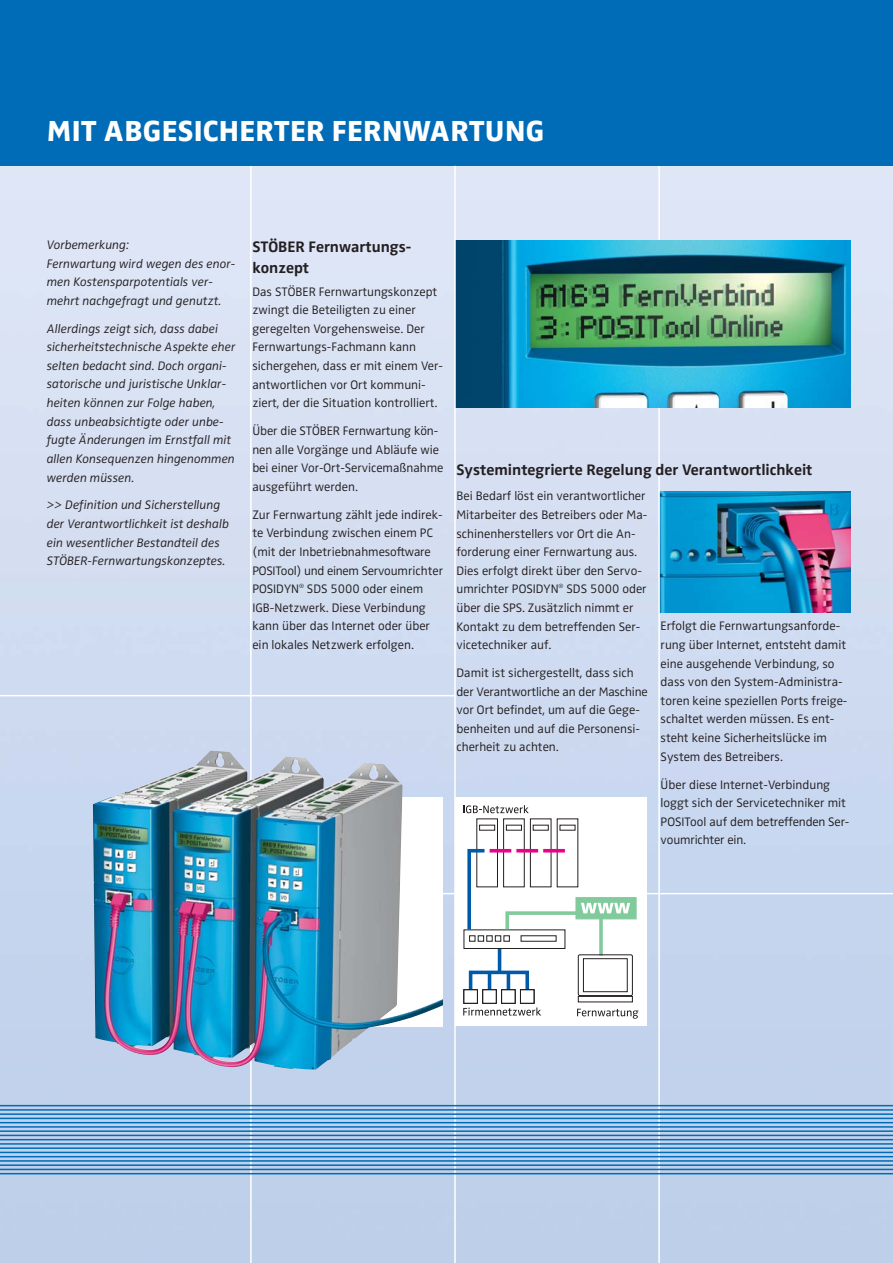
<style>
.page{position:relative;width:893px;height:1263px;background:#fff}
.page>*{position:absolute;margin:0;border:0;box-sizing:border-box;transform-origin:0 0}
.t1{font:800 30px "Zwo";letter-spacing:.01em;color:#fff}
.t2{font:700 15.75px/21.5px "Zwo";color:#231f20}
.t3{font:300 12.75px/18.6px "Zwo";color:#231f20}
.t4{font:italic 300 12.75px/18.6px "Zwo";color:#231f20}
</style>
<div class="page">
<img style="left:0;top:166px;width:893px;height:1097px">
<hr style="left:250px;top:166px;width:2px;height:1097px;background:#fff">
<img style="left:660px;top:491px;width:190px;height:121px">
<hr style="left:658px;top:166px;width:2px;height:1097px;background:#fff">
<img style="left:456px;top:240px;width:394px;height:167px">
<div style="left:0;top:0;width:893px;height:166px;background:#006cb7"></div>
<hr style="left:251px;top:893px;width:642px;height:1px;background:#fff">
<hr style="left:0;top:695px;width:455px;height:1px;background:#fff">
<hr style="left:454px;top:166px;width:2px;height:1097px;background:#fff">
<hr style="left:0;top:1105px;width:893px;height:1px;background:#006cb7">
<hr style="left:0;top:1109px;width:893px;height:2px;background:#006cb7">
<hr style="left:0;top:1113px;width:893px;height:2px;background:#006cb7">
<hr style="left:0;top:1118px;width:893px;height:1px;background:#006cb7">
<hr style="left:0;top:1122px;width:893px;height:1px;background:#006cb7">
<hr style="left:0;top:1126px;width:893px;height:2px;background:#006cb7">
<hr style="left:0;top:1130px;width:893px;height:2px;background:#006cb7">
<hr style="left:0;top:1135px;width:893px;height:1px;background:#006cb7">
<hr style="left:0;top:1139px;width:893px;height:1px;background:#006cb7">
<hr style="left:0;top:1143px;width:893px;height:2px;background:#006cb7">
<hr style="left:0;top:1147px;width:893px;height:2px;background:#006cb7">
<hr style="left:0;top:1152px;width:893px;height:1px;background:#006cb7">
<hr style="left:0;top:1156px;width:893px;height:1px;background:#006cb7">
<hr style="left:0;top:1160px;width:893px;height:2px;background:#006cb7">
<hr style="left:0;top:1164px;width:893px;height:2px;background:#006cb7">
<hr style="left:0;top:1169px;width:893px;height:1px;background:#006cb7">
<hr style="left:0;top:1173px;width:893px;height:1px;background:#006cb7">
<div style="left:455px;top:797px;width:191px;height:229px;background:#fff"></div>
<hr style="left:488px;top:972px;width:3px;height:24px;background:#005aaa">
<hr style="left:507px;top:972px;width:3px;height:24px;background:#005aaa">
<hr style="left:498px;top:948px;width:3px;height:24px;background:#005aaa">
<div style="left:483px;top:990px;width:13px;height:13px;background:#fff"></div>
<div style="left:482px;top:989px;width:15px;height:15px;border:1px solid #231f20"></div>
<div style="left:502px;top:990px;width:13px;height:13px;background:#fff"></div>
<div style="left:501px;top:989px;width:15px;height:15px;border:1px solid #231f20"></div>
<div style="left:469px;top:970px;width:60px;height:28px;border:4px solid #005aaa"></div>
<div style="left:464px;top:990px;width:13px;height:13px;background:#fff"></div>
<div style="left:463px;top:989px;width:15px;height:15px;border:1px solid #231f20"></div>
<div style="left:520px;top:990px;width:14px;height:13px;background:#fff"></div>
<div style="left:520px;top:989px;width:14px;height:15px;border:1px solid #231f20"></div>
<svg style="left:463px;top:1007px;width:78px;height:9px"></svg>
<div style="left:463px;top:929px;width:102px;height:20px;border:1px solid #231f20"></div>
<div style="left:469px;top:935px;width:6px;height:7px;border:1px solid #231f20"></div>
<div style="left:478px;top:935px;width:6px;height:7px;border:1px solid #231f20"></div>
<div style="left:486px;top:935px;width:7px;height:7px;border:1px solid #231f20"></div>
<div style="left:495px;top:935px;width:6px;height:7px;border:1px solid #231f20"></div>
<svg style="left:577px;top:1009px;width:61px;height:10px"></svg>
<div style="left:575px;top:897px;width:62px;height:22px;background:#81ca9c;border:1px solid #81ca9c"></div>
<svg style="left:504px;top:903px;width:126px;height:56px"></svg>
<div style="left:578px;top:954px;width:55px;height:42px;border:1px solid #231f20;border-radius:2px"></div>
<div style="left:578px;top:996px;width:55px;height:6px;border:1px solid #231f20"></div>
<div style="left:583px;top:958px;width:45px;height:34px;background:#fff;border:1px solid #231f20"></div>
<div style="left:476px;top:818px;width:22px;height:69px;border:1px solid #231f20"></div>
<div style="left:503px;top:818px;width:22px;height:69px;border:1px solid #231f20"></div>
<div style="left:530px;top:818px;width:21px;height:69px;border:1px solid #231f20"></div>
<hr style="left:490px;top:849px;width:21px;height:3px;background:#ec008c">
<hr style="left:516px;top:849px;width:22px;height:3px;background:#ec008c">
<hr style="left:543px;top:849px;width:22px;height:3px;background:#ec008c">
<svg style="left:466px;top:847px;width:22px;height:84px"></svg>
<svg style="left:463px;top:805px;width:66px;height:8px"></svg>
<img style="left:93px;top:751px;width:349px;height:319px">
<h1 class="t1" style="left:47px;top:120px;width:499px">MIT ABGESICHERTER FERNWARTUNG</h1>
<p class="t4" style="left:47px;top:237px;width:190px">Vorbemerkung:<br>Fernwartung wird wegen des enor&shy;men Kostensparpotentials ver&shy;mehrt nachgefragt und genutzt.</p>
<p class="t4" style="left:47px;top:320px;width:190px">Allerdings zeigt sich, dass dabei sicherheitstechnische Aspekte eher selten bedacht sind. Doch organi&shy;satorische und juristische Unklar&shy;heiten können zur Folge haben, dass unbeabsichtigte oder unbe&shy;fugte Änderungen im Ernstfall mit allen Konsequenzen hingenommen werden müssen.</p>
<p class="t4" style="left:47px;top:497px;width:184px">&gt;&gt; Definition und Sicherstellung der Verantwortlichkeit ist deshalb ein wesentlicher Bestandteil des STÖBER-Fernwartungskonzeptes.</p>
<p class="t2" style="left:252px;top:237px;width:160px">STÖBER Fernwartungs&shy;konzept</p>
<p class="t3" style="left:252px;top:283px;width:192px">Das STÖBER Fernwartungskonzept zwingt die Beteiligten zu einer geregelten Vorgehensweise. Der Fern wartungs-Fachmann kann sichergehen, dass er mit einem Ver&shy;antwortlichen vor Ort kommuni&shy;ziert, der die Situation kontrolliert.</p>
<p class="t3" style="left:252px;top:423px;width:193px">Über die STÖBER Fernwartung kön&shy;nen alle Vorgänge und Abläufe wie bei einer Vor-Ort-Servicemaßnahme ausgeführt werden.</p>
<p class="t3" style="left:252px;top:506px;width:192px">Zur Fernwartung zählt jede indirek - te Verbindung zwischen einem PC (mit der Inbetriebnahmesoftware POSITool) und einem Servoumrichter POSIDYN<sup>®</sup> SDS 5000 oder einem IGB-Netzwerk. Diese Verbindung kann über das Internet oder über ein lokales Netzwerk erfolgen.</p>
<p class="t2" style="left:456px;top:461px;width:357px">Systemintegrierte Regelung der Verantwortlichkeit</p>
<p class="t3" style="left:456px;top:488px;width:192px">Bei Bedarf löst ein verantwortlicher Mitarbeiter des Betreibers oder Ma&shy;schinenherstellers vor Ort die An&shy;forderung einer Fernwartung aus.<br>Dies erfolgt direkt über den Servo - umrichter POSIDYN<sup>®</sup> SDS 5000 oder über die SPS. Zusätzlich nimmt er Kontakt zu dem betreffenden Ser&shy;vicetechniker auf.</p>
<p class="t3" style="left:456px;top:665px;width:193px">Damit ist sichergestellt, dass sich der Verantwortliche an der Maschine vor Ort befindet, um auf die Gege&shy;benheiten und auf die Personensi&shy;cherheit zu achten.</p>
<p class="t3" style="left:661px;top:618px;width:188px">Erfolgt die Fernwartungsanforde&shy;rung über Internet, entsteht damit eine ausgehende Verbindung, so dass von den System-Administra&shy;toren keine speziellen Ports freige&shy;schaltet werden müssen. Es ent&shy;steht keine Sicherheitslücke im<br>System des Betreibers.</p>
<p class="t3" style="left:661px;top:776px;width:190px">Über diese Internet-Verbindung loggt sich der Servicetechniker mit<br>POSITool auf dem betreffenden Ser&shy;vo umrichter ein.</p>
</div>
